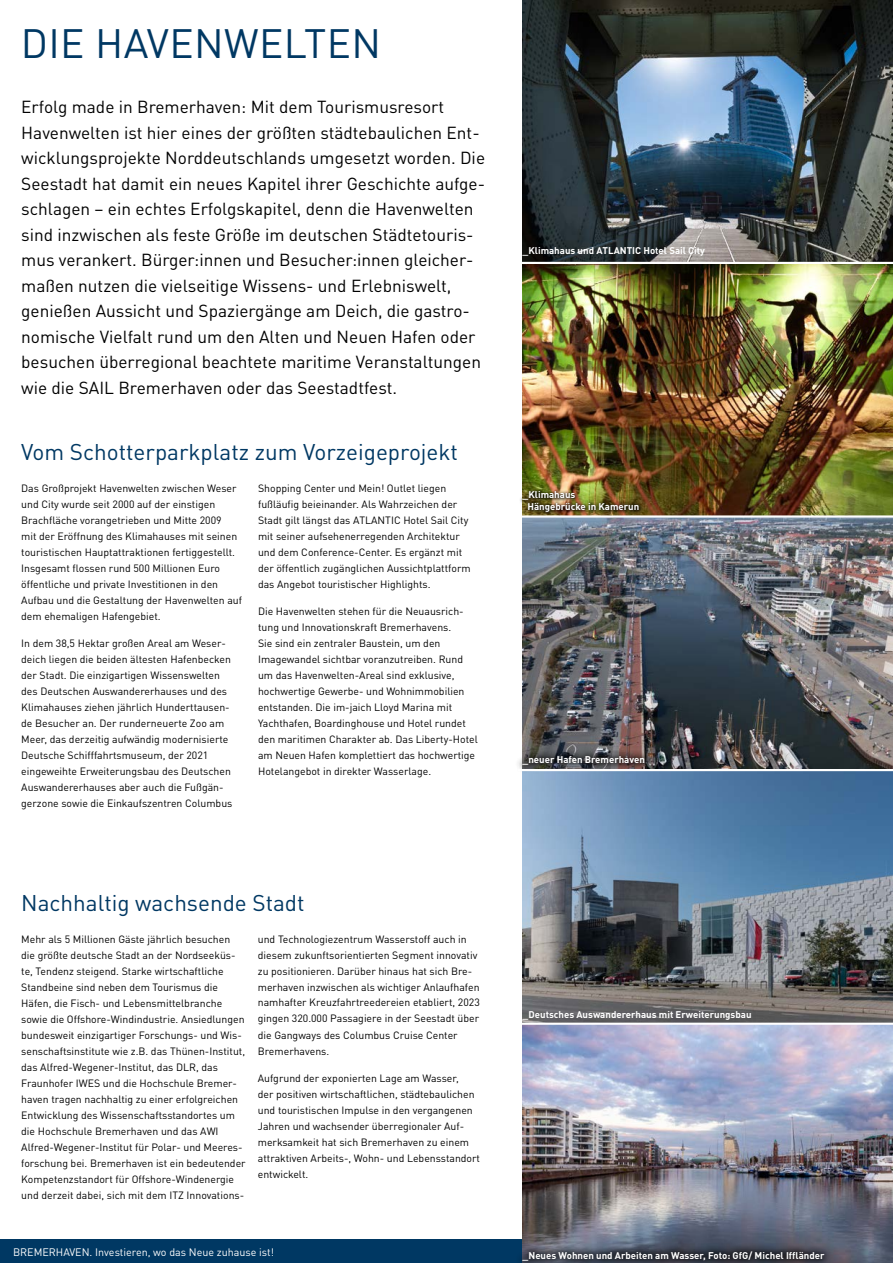
<style>
.page{position:relative;width:893px;height:1263px;background:#fff}
.page>*{position:absolute;margin:0;border:0;box-sizing:border-box;transform-origin:0 0}
.t1{font:40.5px "DINOT";letter-spacing:.01em;color:#003863}
.t2{font:22.5px "DINOT";color:#003863}
.t3{font:17.25px/25.5px "DINOT";color:#000}
.t4{font:10.8px "DINOT";color:#fff}
.t5{font:10.5px/16px "DINOT";color:#000}
.t6{font:700 9.6px/11.9px "DINOT";color:#fff}
</style>
<div class="page">
<img style="left:523px;top:0;width:370px;height:768px">
<div style="left:0;top:1239px;width:521px;height:24px;background:#003863"></div>
<img style="left:523px;top:771px;width:370px;height:492px">
<div style="left:519px;top:488px;width:124px;height:28px;background:#000;opacity:.75"></div>
<div style="left:514px;top:1242px;width:319px;height:21px;background:#000;opacity:.75"></div>
<div style="left:514px;top:747px;width:139px;height:26px;background:#000;opacity:.75"></div>
<hr style="left:521px;top:1023px;width:372px;height:2px;background:#fff">
<hr style="left:518px;top:769px;width:375px;height:2px;background:#fff">
<hr style="left:520px;top:515px;width:373px;height:3px;background:#fff">
<hr style="left:518px;top:262px;width:375px;height:2px;background:#fff">
<h1 class="t1" style="left:21px;top:18px;width:362px">DIE HAVENWELTEN</h1>
<p class="t3" style="left:21px;top:94px;width:465px">Erfolg made in Bremerhaven: Mit dem Tourismusresort Havenwelten ist hier eines der größten städtebaulichen Ent&shy;wicklungsprojekte Norddeutschlands umgesetzt worden. Die Seestadt hat damit ein neues Kapitel ihrer Geschichte aufge&shy;schlagen – ein echtes Erfolgskapitel, denn die Havenwelten sind inzwischen als feste Größe im deutschen Städtetouris&shy;mus verankert. Bürger:innen und Besucher:innen gleicher&shy;maßen nutzen die vielseitige Wissens- und Erlebniswelt, genießen Aussicht und Spaziergänge am Deich, die gastro&shy;nomische Vielfalt rund um den Alten und Neuen Hafen oder besuchen überregional beachtete maritime Veranstaltungen wie die SAIL Bremerhaven oder das Seestadtfest.</p>
<h2 class="t2" style="left:21px;top:438px;width:438px">Vom Schotterparkplatz zum Vorzeigeprojekt</h2>
<p class="t5" style="left:21px;top:480px;width:222px">Das Großprojekt Havenwelten zwischen Weser und City wurde seit 2000 auf der einstigen Brachfläche vorangetrieben und Mitte 2009<br>mit der Eröffnung des Klimahauses mit seinen touristischen Hauptattraktionen fertiggestellt.<br>Insgesamt flossen rund 500 Millionen Euro öffentliche und private Investitionen in den Aufbau und die Gestaltung der Havenwelten auf dem ehemaligen Hafengebiet.</p>
<p class="t5" style="left:21px;top:635px;width:213px">In dem 38,5 Hektar großen Areal am Weser&shy;deich liegen die beiden ältesten Hafenbecken der Stadt. Die einzigartigen Wissenswelten des Deutschen Auswandererhauses und des Klimahauses ziehen jährlich Hunderttausen&shy;de Besucher an. Der runderneuerte Zoo am Meer, das derzeitig aufwändig modernisierte Deutsche Schifffahrtsmuseum, der 2021 eingeweihte Erweiterungsbau des Deutschen Auswandererhauses aber auch die Fußgän&shy;gerzone sowie die Einkaufszentren Columbus</p>
<p class="t5" style="left:258px;top:480px;width:214px">Shopping Center und Mein! Outlet liegen fußläufig beieinander. Als Wahrzeichen der Stadt gilt längst das ATLANTIC Hotel Sail City mit seiner aufsehenerregenden Architektur und dem Conference-Center. Es ergänzt mit der öffentlich zugänglichen Aussichtplattform das Angebot touristischer Highlights.</p>
<p class="t5" style="left:258px;top:603px;width:221px">Die Havenwelten stehen für die Neuausrich&shy;tung und Innovationskraft Bremerhavens.<br>Sie sind ein zentraler Baustein, um den Imagewandel sichtbar voranzutreiben. Rund um das Havenwelten-Areal sind exklusive, hochwertige Gewerbe- und Wohnimmobilien entstanden. Die im-jaich Lloyd Marina mit Yachthafen, Boardinghouse und Hotel rundet den maritimen Charakter ab. Das Liberty-Hotel am Neuen Hafen komplettiert das hochwertige Hotelangebot in direkter Wasserlage.</p>
<h2 class="t2" style="left:21px;top:888px;width:285px">Nachhaltig wachsende Stadt</h2>
<p class="t5" style="left:21px;top:931px;width:226px">Mehr als 5 Millionen Gäste jährlich besuchen die größte deutsche Stadt an der Nordseeküs&shy;te, Tendenz steigend. Starke wirtschaftliche Standbeine sind neben dem Tourismus die Häfen, die Fisch- und Lebensmittelbranche sowie die Offshore-Windindustrie. Ansiedlungen bundesweit einzigartiger Forschungs- und Wis&shy;senschaftsinstitute wie z.B. das Thünen-Institut, das Alfred-Wegener-Institut, das DLR, das Fraunhofer IWES und die Hochschule Bremer&shy;haven tragen nachhaltig zu einer erfolgreichen Entwicklung des Wissenschaftsstandortes um die Hochschule Bremerhaven und das AWI Alfred-Wegener-Institut für Polar- und Meeres&shy;forschung bei. Bremerhaven ist ein bedeutender Kompetenzstandort für Offshore-Windenergie und derzeit dabei, sich mit dem ITZ Innovations-</p>
<p class="t5" style="left:258px;top:931px;width:223px">und Technologiezentrum Wasserstoff auch in diesem zukunftsorientierten Segment innovativ zu positionieren. Darüber hinaus hat sich Bre&shy;merhaven inzwischen als wichtiger Anlaufhafen namhafter Kreuzfahrtreedereien etabliert, 2023 gingen 320.000 Passagiere in der Seestadt über die Gangways des Columbus Cruise Center Bremerhavens.</p>
<p class="t5" style="left:258px;top:1070px;width:224px">Aufgrund der exponierten Lage am Wasser,<br>der positiven wirtschaftlichen, städtebau lichen und touristischen Impulse in den vergangenen Jahren und wachsender überregionaler Auf&shy;merksamkeit hat sich Bremerhaven zu einem attraktiven Arbeits-, Wohn- und Lebensstandort entwickelt.</p>
<p class="t4" style="left:13px;top:1245px;width:263px">BREMERHAVEN. Investieren, wo das Neue zuhause ist!</p>
<p class="t6" style="left:523px;top:244px;width:184px">_Klimahaus und ATLANTIC Hotel Sail City</p>
<p class="t6" style="left:527px;top:488px;width:113px;text-indent:-5px">_Klimahaus<br>Hängebrücke in Kamerun</p>
<p class="t6" style="left:523px;top:753px;width:124px">_neuer Hafen Bremerhaven</p>
<p class="t6" style="left:523px;top:1008px;width:230px">_Deutsches Auswandererhaus mit Erweiterungsbau</p>
<p class="t6" style="left:523px;top:1249px;width:303px">_Neues Wohnen und Arbeiten am Wasser, Foto: GfG/ Michel Iffländer</p>
</div>
